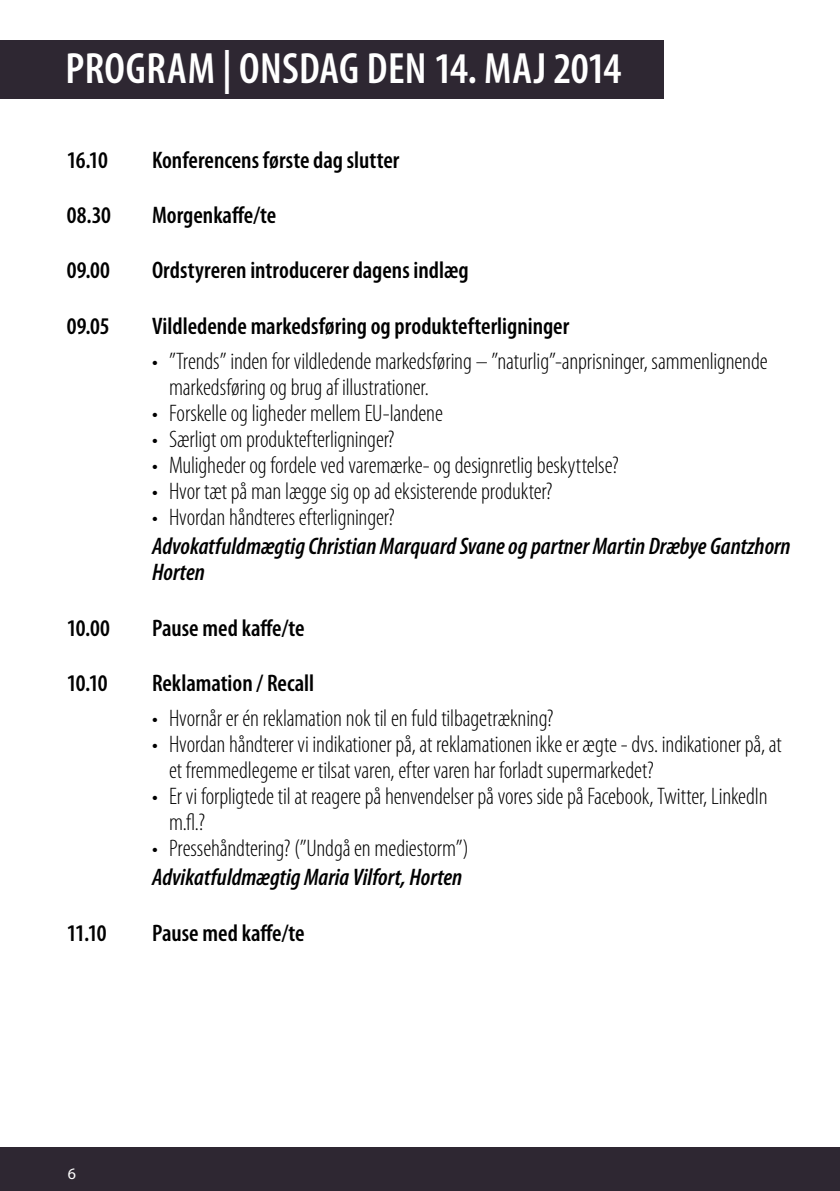
<style>
.page{position:relative;width:840px;height:1191px;background:#fff}
.page>*{position:absolute;margin:0;border:0;box-sizing:border-box;transform-origin:0 0}
.t1{font:600 condensed 44px "Myriad Pro";letter-spacing:.005em;color:#fff}
.t2{font:300 condensed 24px/26px "Myriad Pro";letter-spacing:-.005em;color:#000}
.t3{font:600 condensed 24px "Myriad Pro";color:#000}
.t4{font:italic 600 condensed 24px/26px "Myriad Pro";color:#000}
.t5{font:16px "Myriad Pro";color:#fff}
</style>
<div class="page">
<div style="left:0;top:1147px;width:839px;height:44px;background:#2e2732"></div>
<div style="left:0;top:40px;width:662px;height:59px;background:#2e2732"></div>
<h1 class="t1" style="left:65px;top:41px;width:557px">program | onsdag den 14. maj 2014</h1>
<p class="t3" style="left:67px;top:145px;width:42px">16.10</p>
<p class="t3" style="left:152px;top:145px;width:249px">Konferencens første dag slutter</p>
<p class="t3" style="left:67px;top:200px;width:45px">08.30</p>
<p class="t3" style="left:152px;top:200px;width:126px">Morgenkaffe/te</p>
<p class="t3" style="left:67px;top:256px;width:45px">09.00</p>
<p class="t3" style="left:152px;top:256px;width:318px">Ordstyreren introducerer dagens indlæg</p>
<p class="t3" style="left:67px;top:311px;width:44px">09.05</p>
<p class="t3" style="left:152px;top:311px;width:418px">Vildledende markedsføring og produktefterligninger</p>
<p class="t2" style="left:169px;top:348px;width:599px;text-indent:-17px">• ”Trends” inden for vildledende markedsføring – ”naturlig”-anprisninger, sammenlignende markedsføring og brug af illustrationer.</p>
<p class="t2" style="left:152px;top:400px;width:292px">• Forskelle og ligheder mellem EU-landene</p>
<p class="t2" style="left:152px;top:426px;width:244px">• Særligt om produktefterligninger?</p>
<p class="t2" style="left:152px;top:452px;width:468px">• Muligheder og fordele ved varemærke- og designretlig beskyttelse?</p>
<p class="t2" style="left:152px;top:478px;width:401px">• Hvor tæt på man lægge sig op ad eksisterende produkter?</p>
<p class="t2" style="left:152px;top:504px;width:244px">• Hvordan håndteres efterligninger?</p>
<p class="t4" style="left:152px;top:533px;width:640px">Advokatfuldmægtig Christian Marquard Svane og partner Martin Dræbye Gantzhorn<br>Horten</p>
<p class="t3" style="left:67px;top:613px;width:44px">10.00</p>
<p class="t3" style="left:152px;top:613px;width:154px">Pause med kaffe/te</p>
<p class="t3" style="left:67px;top:668px;width:42px">10.10</p>
<p class="t3" style="left:152px;top:668px;width:164px">Reklamation / Recall</p>
<p class="t2" style="left:152px;top:705px;width:403px">• Hvornår er én reklamation nok til en fuld tilbagetrækning?</p>
<p class="t2" style="left:169px;top:731px;width:614px;text-indent:-17px">• Hvordan håndterer vi indikationer på, at reklamationen ikke er ægte - dvs. indikationer på, at et fremmedlegeme er tilsat varen, efter varen har forladt supermarkedet?</p>
<p class="t2" style="left:169px;top:783px;width:599px;text-indent:-17px">• Er vi forpligtede til at reagere på henvendelser på vores side på Facebook, Twitter, LinkedIn m.fl.?</p>
<p class="t2" style="left:152px;top:835px;width:318px">• Pressehåndtering? (”Undgå en mediestorm”)</p>
<p class="t4" style="left:152px;top:864px;width:311px">Advikatfuldmægtig Maria Vilfort, Horten</p>
<p class="t3" style="left:67px;top:918px;width:41px">11.10</p>
<p class="t3" style="left:152px;top:918px;width:154px">Pause med kaffe/te</p>
<p class="t5" style="left:68px;top:1163px;width:10px">6</p>
</div>
